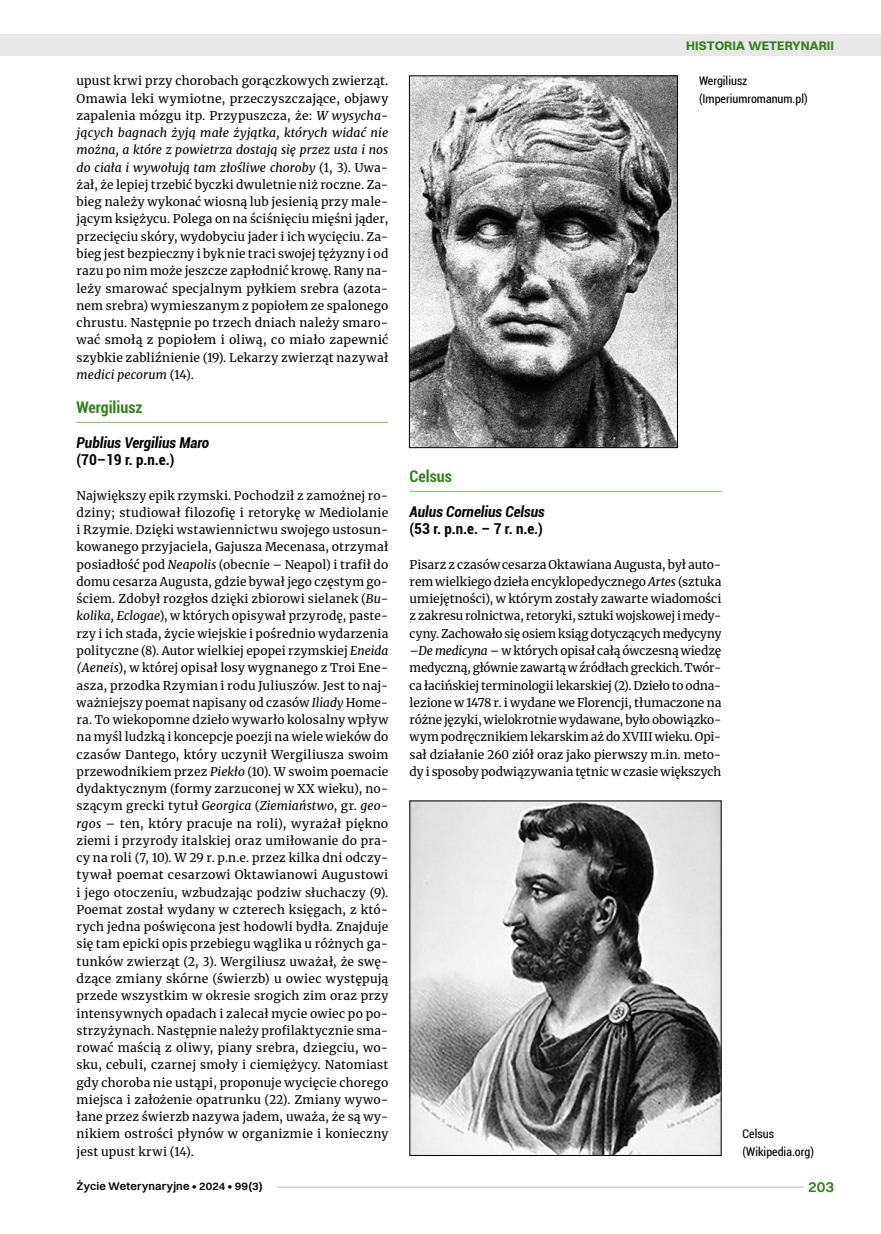
<style>
.page{position:relative;width:881px;height:1234px;background:#fff}
.page>*{position:absolute;margin:0;border:0;box-sizing:border-box;transform-origin:0 0}
.t1{font:700 condensed 16.05px "Roboto";color:#32821c}
.t2{font:italic 700 condensed 15px "Roboto";color:#000}
.t3{font:700 condensed 15px "Roboto";color:#000}
.t4{font:600 15px "Switzer";color:#32821c}
.t5{font:700 12.6px "Switzer";letter-spacing:.005em;color:#32821c}
.t6{font:12px/17.2px "Merriweather";letter-spacing:.015em;color:#000;text-align:justify}
.t7{font:condensed 12px/17.2px "Roboto";color:#000}
.t8{font:600 11.25px "Switzer";letter-spacing:.015em;color:#000}
.s1{font-style:italic}
</style>
<div class="page">
<hr style="left:77px;top:422px;width:311px;height:1px;background:#96ba7b">
<hr style="left:409px;top:491px;width:312px;height:1px;background:#96ba7b">
<img style="left:411px;top:78px;width:264px;height:368px">
<div style="left:409px;top:76px;width:268px;height:372px;border:1px solid #000"></div>
<img style="left:411px;top:802px;width:308px;height:351px">
<div style="left:0;top:35px;width:880px;height:21px;background:#e8e8e8"></div>
<hr style="left:268px;top:1186px;width:565px;height:1px;background:#d2d1d1">
<div style="left:804px;top:1178px;width:29px;height:15px;background:#fff"></div>
<div style="left:77px;top:1180px;width:199px;height:13px;background:#fff"></div>
<p class="t6" style="left:77px;top:72px;width:313px">upust krwi przy chorobach gorączkowych zwierząt.<br>Omawia leki wymiotne, przeczyszczające, objawy zapalenia mózgu itp. Przypuszcza, że: <span class="s1">W wysycha&shy;jących bagnach żyją małe żyjątka, których widać nie można, a które z powietrza dostają się przez usta i nos do ciała i wywołują tam złośliwe choroby</span> (1, 3). Uwa&shy;żał, że lepiej trzebić byczki dwuletnie niż roczne. Za&shy;bieg należy wykonać wiosną lub jesienią przy male&shy;jącym księżycu. Polega on na ściśnięciu mięśni jąder, przecięciu skóry, wydobyciu jader i ich wycięciu. Za&shy;bieg jest bezpieczny i byk nie traci swojej tężyzny i od razu po nim może jeszcze zapłodnić krowę. Rany na&shy;leży smarować specjalnym pyłkiem srebra (azota&shy;nem srebra) wymieszanym z popiołem ze spalonego chrustu. Następnie po trzech dniach należy smaro&shy;wać smołą z popiołem i oliwą, co miało zapewnić szybkie zabliźnienie (19). Lekarzy zwierząt nazywał <span class="s1">medici pecorum</span> (14).</p>
<h1 class="t1" style="left:77px;top:396px;width:67px">Wergiliusz</h1>
<p class="t2" style="left:77px;top:432px;width:134px">Publius Vergilius Maro</p>
<p class="t3" style="left:77px;top:449px;width:99px">(70–19 r. p.n.e.)</p>
<p class="t6" style="left:77px;top:486px;width:313px">Największy epik rzymski. Pochodził z zamożnej ro&shy;dziny; studiował filozofię i retorykę w Mediolanie i Rzymie. Dzięki wstawiennictwu swojego ustosun&shy;kowanego przyjaciela, Gajusza Mecenasa, otrzymał posiadłość pod <span class="s1">Neapolis</span> (obecnie – Neapol) i trafił do domu cesarza Augusta, gdzie bywał jego częstym go&shy;ściem. Zdobył rozgłos dzięki zbiorowi sielanek (<span class="s1">Bu&shy;kolika, Eclogae</span>), w których opisywał przyrodę, paste&shy;rzy i ich stada, życie wiejskie i pośrednio wydarzenia polityczne (8). Autor wielkiej epopei rzymskiej <span class="s1">Eneida (Aeneis</span>), w której opisał losy wygnanego z Troi Ene&shy;asza, przodka Rzymian i rodu Juliuszów. Jest to naj&shy;ważniejszy poemat napisany od czasów <span class="s1">Iliady</span> Home&shy;ra. To wiekopomne dzieło wywarło kolosalny wpływ na myśl ludzką i koncepcje poezji na wiele wieków do czasów Dantego, który uczynił Wergiliusza swoim przewodnikiem przez <span class="s1">Piekło</span> (10). W swoim poemacie dydaktycznym (formy zarzuconej w XX wieku), no&shy;szącym grecki tytuł <span class="s1">Georgica</span> (<span class="s1">Ziemiaństwo</span>, gr. <span class="s1">geo&shy;rgos</span> – ten, który pracuje na roli), wyrażał piękno ziemi i przyrody italskiej oraz umiłowanie do pra&shy;cy na roli (7, 10). W 29 r. p.n.e. przez kilka dni odczy&shy;tywał poemat cesarzowi Oktawianowi Augustowi i jego otoczeniu, wzbudzając podziw słuchaczy (9).<br>Poemat został wydany w czterech księgach, z któ&shy;rych jedna poświęcona jest hodowli bydła. Znajduje się tam epicki opis przebiegu wąglika u różnych ga&shy;tunków zwierząt (2, 3). Wergiliusz uważał, że swę&shy;dzące zmiany skórne (świerzb) u owiec występują przede wszystkim w okresie srogich zim oraz przy intensywnych opadach i zalecał mycie owiec po po&shy;strzyżynach. Następnie należy profilaktycznie sma&shy;rować maścią z oliwy, piany srebra, dziegciu, wo&shy;sku, cebuli, czarnej smoły i ciemiężycy. Natomiast gdy choroba nie ustąpi, proponuje wycięcie chorego miejsca i założenie opatrunku (22). Zmiany wywo&shy;łane przez świerzb nazywa jadem, uważa, że są wy&shy;nikiem ostrości płynów w organizmie i konieczny jest upust krwi (14).</p>
<p class="t5" style="left:686px;top:37px;width:149px">HISTORIA WETERYNARII</p>
<p class="t7" style="left:698px;top:72px;width:110px">Wergiliusz (Imperiumromanum.pl)</p>
<h1 class="t1" style="left:409px;top:465px;width:44px">Celsus</h1>
<p class="t2" style="left:409px;top:501px;width:137px">Aulus Cornelius Celsus</p>
<p class="t3" style="left:409px;top:518px;width:135px">(53 r. p.n.e. – 7 r. n.e.)</p>
<p class="t6" style="left:409px;top:555px;width:313px">Pisarz z czasów cesarza Oktawiana Augusta, był auto&shy;rem wielkiego dzieła encyklopedycznego <span class="s1">Artes</span> (sztuka umiejętności), w którym zostały zawarte wiadomości z zakresu rolnictwa, retoryki, sztuki wojskowej i medy&shy;cyny. Zachowało się osiem ksiąg dotyczących medycyny –<span class="s1">De medicyna</span> – w których opisał całą ówczesną wiedzę medyczną, głównie zawartą w źródłach greckich. Twór&shy;ca łacińskiej terminologii lekarskiej (2). Dzieło to odna&shy;lezione w 1478 r. i wydane we Florencji, tłumaczone na różne języki, wielokrotnie wydawane, było obowiązko&shy;wym podręcznikiem lekarskim aż do XVIII wieku. Opi&shy;sał działanie 260 ziół oraz jako pierwszy m.in. meto&shy;dy i sposoby podwiązywania tętnic w czasie większych</p>
<p class="t7" style="left:742px;top:1124px;width:73px">Celsus (Wikipedia.org)</p>
<p class="t8" style="left:77px;top:1179px;width:187px">Życie Weterynaryjne • 2024 • 99(3)</p>
<p class="t4" style="left:807px;top:1177px;width:27px">203</p>
</div>
